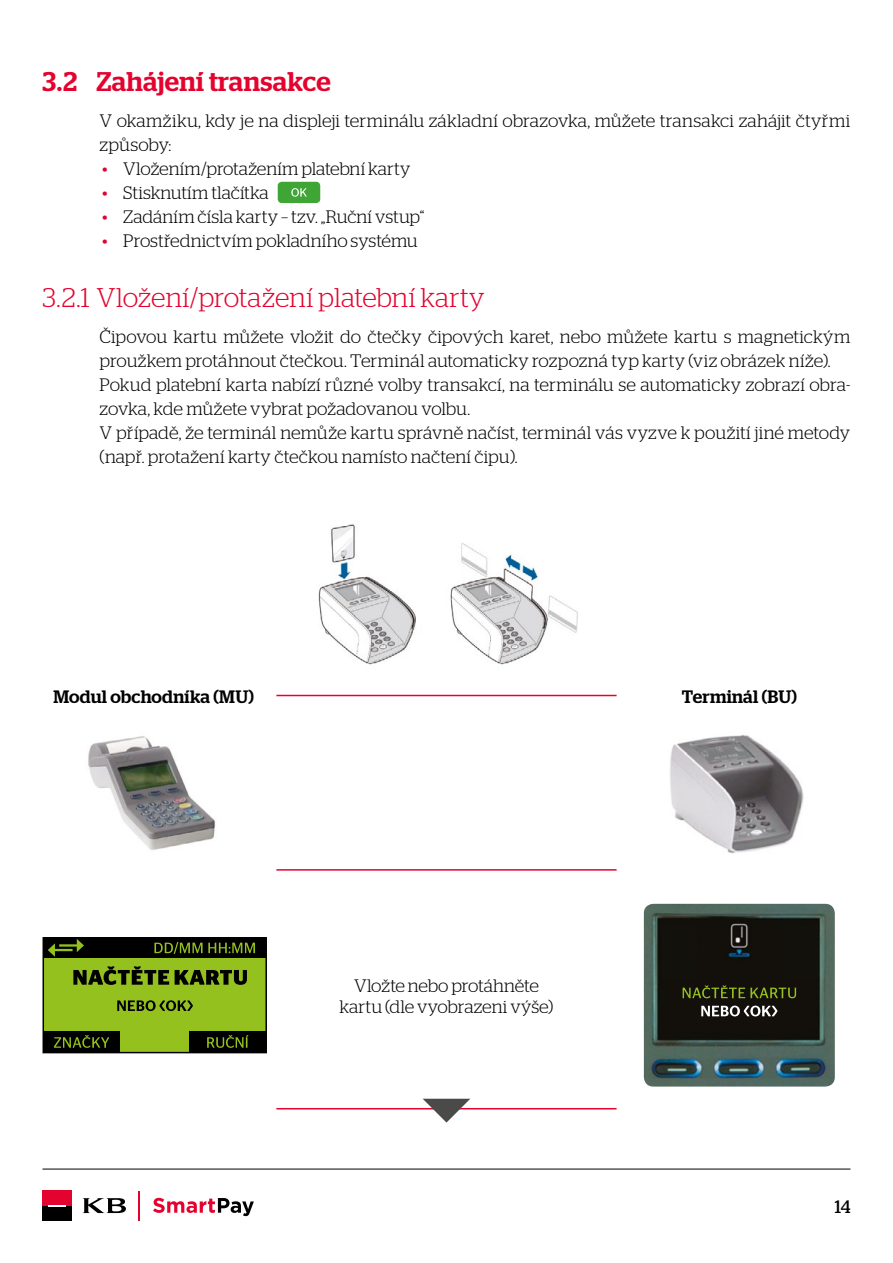
<style>
.page{position:relative;width:893px;height:1263px;background:#fff}
.page>*{position:absolute;margin:0;border:0;box-sizing:border-box;transform-origin:0 0}
.t1{font:300 27px "Stag";letter-spacing:.005em;color:#e4032e}
.t2{font:500 27px "Stag";letter-spacing:.01em;color:#e4032e}
.t3{font:300 18px/24px "Stag";letter-spacing:.005em;color:#000}
.t4{font:500 18px "Stag";letter-spacing:.015em;color:#000}
.t5{font:18px "Stag";color:#000}
.s1{color:#e4032e}
</style>
<div class="page">
<div style="left:43px;top:937px;width:224px;height:116px;background:#95c11f;border:2px solid #000"></div>
<svg style="left:73px;top:966px;width:96px;height:19px"></svg>
<svg style="left:175px;top:970px;width:72px;height:15px"></svg>
<svg style="left:117px;top:1000px;width:76px;height:11px"></svg>
<div style="left:43px;top:937px;width:222px;height:20px;background:#000"></div>
<svg style="left:154px;top:942px;width:101px;height:12px"></svg>
<div style="left:189px;top:1031px;width:76px;height:21px;background:#000"></div>
<svg style="left:207px;top:1035px;width:41px;height:13px"></svg>
<div style="left:43px;top:1031px;width:77px;height:21px;background:#000"></div>
<svg style="left:54px;top:1035px;width:55px;height:13px"></svg>
<hr style="left:53px;top:949px;width:20px;height:2px;background:#95c11f">
<svg style="left:48px;top:943px;width:7px;height:14px"></svg>
<hr style="left:59px;top:944px;width:20px;height:3px;background:#95c11f">
<svg style="left:77px;top:939px;width:7px;height:13px"></svg>
<img style="left:318px;top:524px;width:260px;height:141px">
<hr style="left:276px;top:695px;width:341px;height:1px;background:#e4032e">
<hr style="left:276px;top:869px;width:341px;height:2px;background:#e4032e">
<hr style="left:276px;top:1108px;width:341px;height:1px;background:#e4032e">
<svg style="left:423px;top:1099px;width:47px;height:23px"></svg>
<img style="left:644px;top:904px;width:191px;height:182px">
<svg style="left:683px;top:985px;width:113px;height:13px"></svg>
<svg style="left:701px;top:1006px;width:76px;height:10px"></svg>
<div style="left:662px;top:925px;width:34px;height:52px;background:#12110c"></div>
<div style="left:783px;top:925px;width:34px;height:52px;background:#12110c"></div>
<img style="left:88px;top:736px;width:128px;height:114px">
<img style="left:670px;top:734px;width:134px;height:119px">
<svg style="left:83px;top:1198px;width:43px;height:15px"></svg>
<div style="left:43px;top:1191px;width:29px;height:15px;background:#e4032e"></div>
<div style="left:43px;top:1205px;width:29px;height:15px;background:#000"></div>
<svg style="left:49px;top:1205px;width:17px;height:2px"></svg>
<svg style="left:153px;top:1198px;width:101px;height:18px"></svg>
<hr style="left:138px;top:1191px;width:2px;height:29px;background:#e4032e">
<hr style="left:43px;top:1169px;width:807px;height:1px;background:#000">
<div style="left:278px;top:182px;width:42px;height:21px;background:#3fa535;border-radius:4px"></div>
<svg style="left:291px;top:188px;width:16px;height:9px"></svg>
<h1 class="t2" style="left:43px;top:65px;width:290px">3.2 Zahájení transakce</h1>
<p class="t3" style="left:100px;top:108px;width:752px">V okamžiku, kdy je na displeji terminálu základní obrazovka, můžete transakci zahájit čtyřmi způsoby:</p>
<p class="t3" style="left:102px;top:156px;width:310px"><span class="s1">•</span> Vložením/protažením platební karty</p>
<p class="t3" style="left:102px;top:180px;width:168px"><span class="s1">•</span> Stisknutím tlačítka</p>
<p class="t3" style="left:102px;top:204px;width:324px"><span class="s1">•</span> Zadáním čísla karty – tzv. „Ruční vstup“</p>
<p class="t3" style="left:102px;top:228px;width:317px"><span class="s1">•</span> Prostřednictvím pokladního systému</p>
<h1 class="t1" style="left:43px;top:282px;width:444px">3.2.1 Vložení/protažení platební karty</h1>
<p class="t3" style="left:100px;top:324px;width:752px">Čipovou kartu můžete vložit do čtečky čipových karet, nebo můžete kartu s magnetickým proužkem protáhnout čtečkou. Terminál automaticky rozpozná typ karty (viz obrázek níže).<br>Pokud platební karta nabízí různé volby transakcí, na terminálu se automaticky zobrazí obra&shy;zovka, kde můžete vybrat požadovanou volbu.<br>V případě, že terminál nemůže kartu správně načíst, terminál vás vyzve k použití jiné metody (např. protažení karty čtečkou namísto načtení čipu).</p>
<p class="t4" style="left:53px;top:686px;width:202px">Modul obchodníka (MU)</p>
<p class="t4" style="left:682px;top:686px;width:117px">Terminál (BU)</p>
<p class="t3" style="left:340px;top:974px;width:215px;line-height:21.6px;text-align:center">Vložte nebo protáhněte kartu (dle vyobrazeni výše)</p>
<p class="t5" style="left:835px;top:1196px;width:17px">14</p>
</div>
